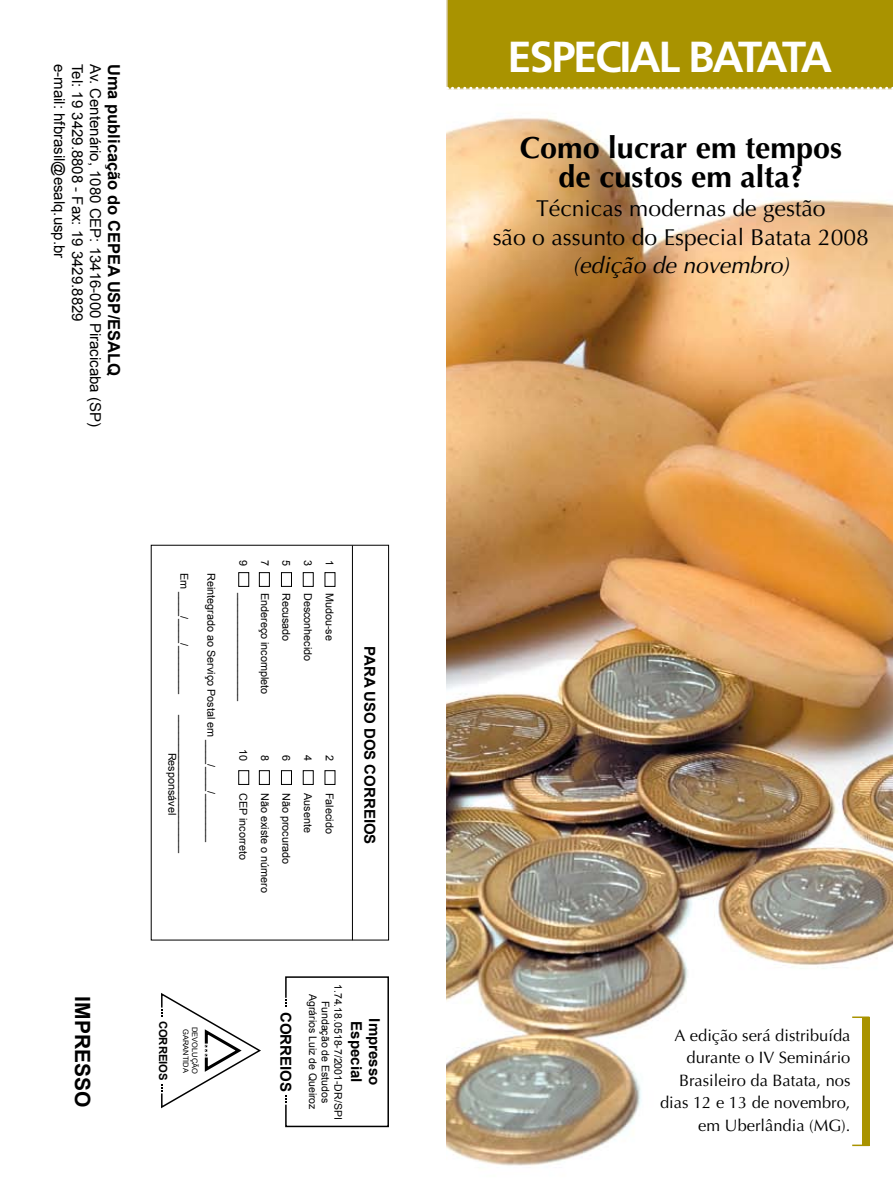
<style>
.page{position:relative;width:893px;height:1191px;background:#fff}
.page>*{position:absolute;margin:0;border:0;box-sizing:border-box;transform-origin:0 0}
.t1{font:700 43.35px "Frutiger";letter-spacing:-.05em;color:#fff}
.t2{font:700 30.6px/28.7px "Optima";color:#000;text-align:center}
.t3{font:22.95px/28.7px "Optima";color:#000;text-align:center}
.t4{font:italic 22.95px "Optima";color:#000}
.t5{font:700 21px "Arial";color:#000}
.t6{font:16.5px/22.5px "Optima";color:#000;text-align:right}
.t7{font:700 16.5px "Arial";color:#000}
.t8{font:15px "Arial";color:#000}
.t9{font:700 15px "Arial";color:#000}
.t10{font:700 11.25px "Arial";color:#000}
.t11{font:10.8px/12px "Arial";color:#000;text-align:center}
.t12{font:10.5px/12.6px "Arial";color:#000;text-align:center}
.t13{font:7.5px "Arial";color:#000}
</style>
<div class="page">
<img style="left:446px;top:117px;width:447px;height:1049px">
<svg style="left:285px;top:976px;width:104px;height:152px"></svg>
<svg style="left:161px;top:993px;width:100px;height:116px"></svg>
<div style="left:151px;top:545px;width:238px;height:395px;border:1px solid #000"></div>
<div style="left:325px;top:770px;width:10px;height:15px;border:1px solid #000"></div>
<div style="left:303px;top:770px;width:11px;height:15px;border:1px solid #000"></div>
<div style="left:281px;top:770px;width:11px;height:15px;border:1px solid #000"></div>
<div style="left:259px;top:770px;width:11px;height:15px;border:1px solid #000"></div>
<div style="left:238px;top:770px;width:11px;height:15px;border:1px solid #000"></div>
<div style="left:325px;top:572px;width:10px;height:15px;border:1px solid #000"></div>
<div style="left:303px;top:572px;width:11px;height:15px;border:1px solid #000"></div>
<div style="left:281px;top:572px;width:11px;height:15px;border:1px solid #000"></div>
<div style="left:259px;top:572px;width:11px;height:15px;border:1px solid #000"></div>
<div style="left:238px;top:572px;width:11px;height:15px;border:1px solid #000"></div>
<hr style="left:352px;top:545px;width:1px;height:395px;background:#000">
<div style="left:446px;top:0;width:447px;height:90px;background:#a99300"></div>
<div style="left:862px;top:1017px;width:7px;height:128px;background:#a99300"></div>
<h3 class="t8" style="left:68px;top:64px;width:196px;rotate:90deg">e-mail: hfbrasil@esalq.usp.br</h3>
<h3 class="t8" style="left:86px;top:64px;width:259px;rotate:90deg">Tel: 19 3429.8808 - Fax: 19 3429.8829</h3>
<h3 class="t8" style="left:104px;top:64px;width:364px;rotate:90deg">Av. Centenário, 1080 CEP: 13416-000 Piracicaba (SP)</h3>
<h3 class="t7" style="left:123px;top:64px;width:314px;rotate:90deg">Uma publicação do CEPEA USP/ESALQ</h3>
<h3 class="t5" style="left:94px;top:996px;width:112px;rotate:90deg">IMPRESSO</h3>
<p class="t11" style="left:190px;top:573px;width:123px;rotate:90deg">Em ____/____/________</p>
<p class="t11" style="left:190px;top:715px;width:140px;rotate:90deg">_______________________<br>Responsável</p>
<p class="t11" style="left:217px;top:573px;width:271px;rotate:90deg">Reintegrado ao Serviço Postal em ____/____/________</p>
<p class="t11" style="left:249px;top:560px;width:8px;rotate:90deg">9</p>
<p class="t11" style="left:249px;top:592px;width:110px;rotate:90deg">__________________</p>
<p class="t11" style="left:271px;top:560px;width:8px;rotate:90deg">7</p>
<p class="t11" style="left:271px;top:592px;width:103px;rotate:90deg">Endereço incompleto</p>
<p class="t11" style="left:292px;top:560px;width:8px;rotate:90deg">5</p>
<p class="t11" style="left:292px;top:592px;width:50px;rotate:90deg">Recusado</p>
<p class="t11" style="left:314px;top:560px;width:8px;rotate:90deg">3</p>
<p class="t11" style="left:314px;top:592px;width:70px;rotate:90deg">Desconhecido</p>
<p class="t11" style="left:336px;top:560px;width:8px;rotate:90deg">1</p>
<p class="t11" style="left:336px;top:592px;width:50px;rotate:90deg">Mudou-se</p>
<p class="t11" style="left:249px;top:749px;width:14px;rotate:90deg">10</p>
<p class="t11" style="left:249px;top:793px;width:69px;rotate:90deg">CEP incorreto</p>
<p class="t11" style="left:271px;top:755px;width:8px;rotate:90deg">8</p>
<p class="t11" style="left:271px;top:793px;width:101px;rotate:90deg">Não existe o número</p>
<p class="t11" style="left:292px;top:755px;width:8px;rotate:90deg">6</p>
<p class="t11" style="left:292px;top:793px;width:73px;rotate:90deg">Não procurado</p>
<p class="t11" style="left:314px;top:755px;width:8px;rotate:90deg">4</p>
<p class="t11" style="left:314px;top:793px;width:41px;rotate:90deg">Ausente</p>
<p class="t11" style="left:336px;top:755px;width:8px;rotate:90deg">2</p>
<p class="t11" style="left:336px;top:793px;width:42px;rotate:90deg">Falecido</p>
<h3 class="t9" style="left:378px;top:646px;width:200px;rotate:90deg">PARA USO DOS CORREIOS</h3>
<p class="t10" style="left:169px;top:1020px;width:62px;rotate:90deg">CORREIOS</p>
<p class="t13" style="left:190px;top:1029px;width:45px;rotate:90deg">GARANTIDA</p>
<p class="t13" style="left:199px;top:1027px;width:49px;rotate:90deg">DEVOLUÇÃO</p>
<h3 class="t9" style="left:294px;top:1011px;width:82px;rotate:90deg">CORREIOS</h3>
<p class="t12" style="left:344px;top:984px;width:137px;rotate:90deg">1.74.18.0518-7/2001-DR/SPI<br>Fundação de Estudos<br>Agrários Luiz de Queiroz</p>
<h3 class="t9" style="left:365px;top:1021px;width:62px;rotate:90deg">Especial</h3>
<h3 class="t9" style="left:383px;top:1018px;width:68px;rotate:90deg">Impresso</h3>
<h1 class="t1" style="left:507px;top:31px;width:326px">ESPECIAL BATATA</h1>
<h2 class="t2" style="left:520px;top:134px;width:324px">Como lucrar em tempos de custos em alta?</h2>
<h3 class="t3" style="left:493px;top:194px;width:378px">Técnicas modernas de gestão<br>são o assunto do Especial Batata 2008</h3>
<h3 class="t4" style="left:573px;top:252px;width:218px">(edição de novembro)</h3>
<h3 class="t6" style="left:660px;top:1024px;width:192px">A edição será distribuída durante o IV Seminário<br>Brasileiro da Batata, nos dias 12 e 13 de novembro, em Uberlândia (MG).</h3>
</div>
